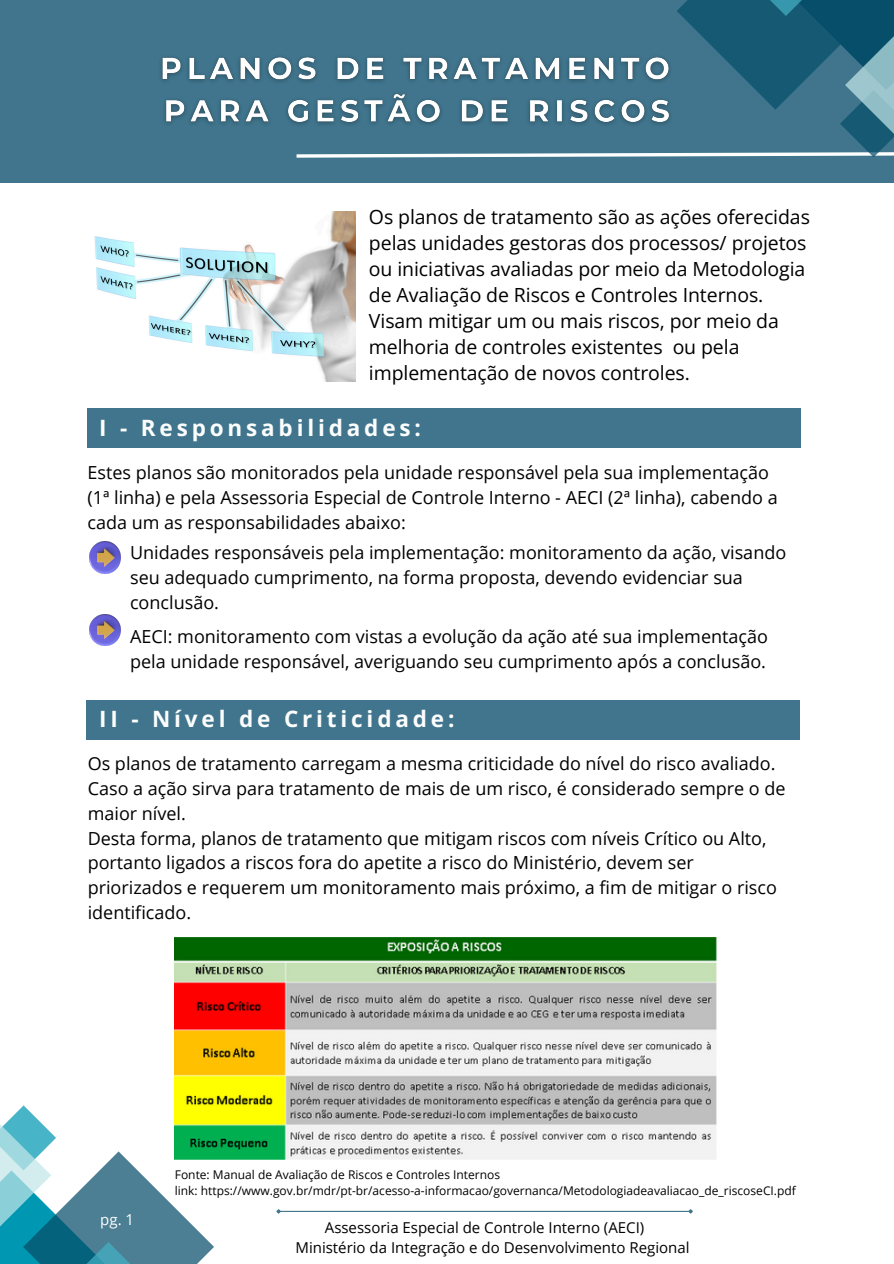
<style>
.page{position:relative;width:894px;height:1264px;background:#fff}
.page>*{position:absolute;margin:0;border:0;box-sizing:border-box;transform-origin:0 0}
.t1{font:700 22.5px "Open Sans";letter-spacing:.17em;color:#fcfdfd}
.t2{font:19.5px/25.8px "Open Sans";letter-spacing:-.005em;color:#000}
.t3{font:18px/24.8px "Open Sans";color:#000}
.t4{font:15px/20.2px "Open Sans";color:#000}
.t5{font:15px "Open Sans";color:#fff}
.t6{font:12px "Open Sans";color:#000}
</style>
<div class="page">
<div style="left:0;top:0;width:893px;height:183px;background:#40758d"></div>
<svg style="left:0;top:1105px;width:214px;height:158px"></svg>
<svg style="left:296px;top:0;width:597px;height:158px"></svg>
<div style="left:87px;top:408px;width:713px;height:40px;background:#40758d"></div>
<img style="left:94px;top:211px;width:261px;height:170px">
<img style="left:89px;top:541px;width:32px;height:32px">
<img style="left:89px;top:614px;width:32px;height:32px">
<div style="left:86px;top:700px;width:713px;height:39px;background:#40758d"></div>
<img style="left:174px;top:937px;width:543px;height:222px">
<img style="left:161px;top:50px;width:517px;height:82px">
<hr style="left:280px;top:1210px;width:409px;height:1px;background:#40758d">
<svg style="left:276px;top:1209px;width:6px;height:5px"></svg>
<svg style="left:687px;top:1209px;width:6px;height:5px"></svg>
<h3 class="t2" style="left:369px;top:204px;width:442px">Os planos de tratamento são as ações oferecidas pelas unidades gestoras dos processos/ projetos ou iniciativas avaliadas por meio da Metodologia de Avaliação de Riscos e Controles Internos.<br>Visam mitigar um ou mais riscos, por meio da melhoria de controles existentes ou pela implementação de novos controles.</h3>
<p class="t1" style="left:99px;top:412px;width:323px">I - Responsabilidades:</p>
<p class="t3" style="left:87px;top:460px;width:691px">Estes planos são monitorados pela unidade responsável pela sua implementação (1ª linha) e pela Assessoria Especial de Controle Interno - AECI (2ª linha), cabendo a cada um as responsabilidades abaixo:</p>
<h3 class="t3" style="left:130px;top:540px;width:657px">Unidades responsáveis pela implementação: monitoramento da ação, visando seu adequado cumprimento, na forma proposta, devendo evidenciar sua conclusão.</h3>
<h3 class="t3" style="left:130px;top:624px;width:639px">AECI: monitoramento com vistas a evolução da ação até sua implementação pela unidade responsável, averiguando seu cumprimento após a conclusão.</h3>
<h2 class="t1" style="left:99px;top:703px;width:357px">II - Nível de Criticidade:</h2>
<h3 class="t3" style="left:88px;top:751px;width:699px">Os planos de tratamento carregam a mesma criticidade do nível do risco avaliado.<br>Caso a ação sirva para tratamento de mais de um risco, é considerado sempre o de maior nível.<br>Desta forma, planos de tratamento que mitigam riscos com níveis Crítico ou Alto, portanto ligados a riscos fora do apetite a risco do Ministério, devem ser priorizados e requerem um monitoramento mais próximo, a fim de mitigar o risco identificado.</h3>
<p class="t6" style="left:175px;top:1166px;width:326px">Fonte: Manual de Avaliação de Riscos e Controles Internos</p>
<p class="t6" style="left:175px;top:1182px;width:622px">link: https://www.gov.br/mdr/pt-br/acesso-a-informacao/governanca/Metodologiadeavaliacao_de_riscoseCI.pdf</p>
<h4 class="t5" style="left:100px;top:1208px;width:35px">pg. 1</h4>
<p class="t4" style="left:295px;top:1216px;width:395px;text-indent:29px">Assessoria Especial de Controle Interno (AECI)<br>Ministério da Integração e do Desenvolvimento Regional</p>
</div>
